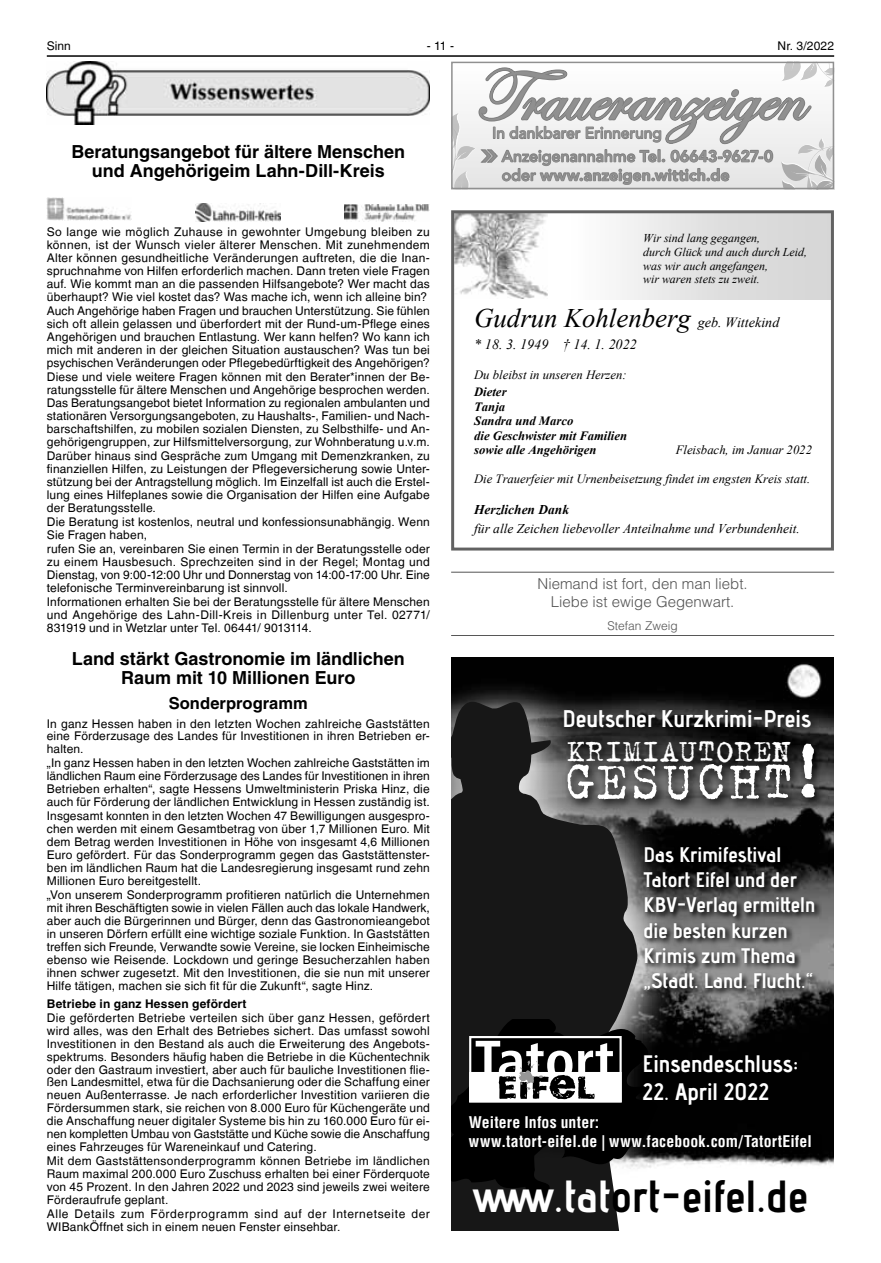
<style>
.page{position:relative;width:881px;height:1263px;background:#fff}
.page>*{position:absolute;margin:0;border:0;box-sizing:border-box;transform-origin:0 0}
.t1{font:58.2px "Trixie";letter-spacing:.02em;color:#fff}
.t2{font:45px "advent Bd 3";letter-spacing:.01em;color:#000}
.t3{font:33.9px "Trixie";color:#fff}
.t4{font:italic 26.7px "Times New Roman";color:#000}
.t5{font:24px "advent Bd 3";color:#fff}
.t6{font:23.85px "advent Bd 3";color:#fff}
.t7{font:21px/25.3px "advent Bd 3";color:#fff}
.t8{font:18px/19.5px "Helvetica LT Bold 2";letter-spacing:-.005em;color:#000;text-align:center}
.t9{font:16.5px "Helvetica LT Bold 2";color:#000}
.t10{font:700 condensed 15.75px/18.9px "Helvetica";letter-spacing:.015em;color:#fff}
.t11{font:800 15.75px "Avenir LT";letter-spacing:.01em;color:#909090}
.t12{font:300 15px/18px "Helvetica LT";color:#535353;text-align:center}
.t13{font:italic 14.1px "Times New Roman";color:#000}
.t14{font:italic 13.35px "Times New Roman";color:#000}
.t15{font:italic 700 13.35px "Times New Roman";color:#000}
.t16{font:italic 12.6px "Times New Roman";letter-spacing:-.005em;color:#000}
.t17{font:italic 700 12.6px/14.5px "Times New Roman";color:#000}
.t18{font:12px/13px "Helvetica LT";letter-spacing:.015em;color:#000}
.t19{font:italic 12px/13.6px "Times New Roman";color:#000}
.t20{font:12px "Helvetica LT Bold 2";letter-spacing:.015em;color:#000}
.t21{font:300 12px "Helvetica LT";color:#535353}
.s1{font-weight:500}
.s2{font-size:14.1px}
.s3{font-size:95.25px}
.s4{color:#fff}
</style>
<div class="page">
<hr style="left:47px;top:55px;width:786px;height:2px;background:#000">
<img style="left:47px;top:62px;width:382px;height:62px">
<img style="left:47px;top:197px;width:85px;height:23px">
<img style="left:196px;top:204px;width:85px;height:18px">
<img style="left:344px;top:204px;width:85px;height:18px">
<img style="left:455px;top:214px;width:93px;height:85px">
<div style="left:548px;top:211px;width:283px;height:89px;background:linear-gradient(to right,#fff,#d0d0d0)"></div>
<div style="left:451px;top:210px;width:382px;height:340px;border:3px solid #626262"></div>
<svg style="left:451px;top:62px;width:382px;height:127px"></svg>
<img style="left:451px;top:657px;width:382px;height:509px">
<div style="left:451px;top:676px;width:233px;height:555px;background:#fff;opacity:.92"></div>
<svg style="left:451px;top:700px;width:186px;height:530px;background:#262626"></svg>
<div style="left:558px;top:705px;width:263px;height:34px;background:#000;opacity:.75"></div>
<svg style="left:562px;top:736px;width:238px;height:75px;background:#3f3f3f"></svg>
<svg style="left:796px;top:739px;width:29px;height:70px;background:#313131"></svg>
<div style="left:464px;top:1111px;width:357px;height:50px;background:#000"></div>
<svg style="left:451px;top:1019px;width:209px;height:184px"></svg>
<svg style="left:642px;top:845px;width:179px;height:152px;background:#4c4c4c"></svg>
<hr style="left:451px;top:572px;width:382px;height:1px;background:#535353">
<hr style="left:451px;top:635px;width:382px;height:1px;background:#535353">
<p class="t18" style="left:47px;top:39px;width:26px">Sinn</p>
<p class="t18" style="left:427px;top:39px;width:28px">- 11 -</p>
<p class="t18" style="left:777px;top:39px;width:58px">Nr. 3/2022</p>
<h3 class="t8" style="left:71px;top:141px;width:335px">Beratungsangebot für ältere Menschen und Angehörigeim Lahn-Dill-Kreis</h3>
<p class="t18" style="left:47px;top:225px;width:384px">So lange wie möglich Zuhause in gewohnter Umgebung bleiben zu können, ist der Wunsch vieler älterer Menschen. Mit zunehmendem Alter können gesundheitliche Veränderungen auftreten, die die Inan&shy;spruchnahme von Hilfen erforderlich machen. Dann treten viele Fragen auf. Wie kommt man an die passenden Hilfsangebote? Wer macht das überhaupt? Wie viel kostet das? Was mache ich, wenn ich alleine bin?<br>Auch Angehörige haben Fragen und brauchen Unterstützung. Sie fühlen sich oft allein gelassen und überfordert mit der Rund-um-Pflege eines Angehörigen und brauchen Entlastung. Wer kann helfen? Wo kann ich mich mit anderen in der gleichen Situation austauschen? Was tun bei psychischen Veränderungen oder Pflegebedürftigkeit des Angehörigen?<br>Diese und viele weitere Fragen können mit den Berater*innen der Be&shy;ratungsstelle für ältere Menschen und Angehörige besprochen werden.<br>Das Beratungsangebot bietet Information zu regionalen ambulanten und stationären Versorgungsangeboten, zu Haushalts-, Familien- und Nach&shy;barschaftshilfen, zu mobilen sozialen Diensten, zu Selbsthilfe- und An&shy;gehörigengruppen, zur Hilfsmittelversorgung, zur Wohnberatung u.v.m.<br>Darüber hinaus sind Gespräche zum Umgang mit Demenzkranken, zu finanziellen Hilfen, zu Leistungen der Pflegeversicherung sowie Unter&shy;stützung bei der Antragstellung möglich. Im Einzelfall ist auch die Erstel&shy;lung eines Hilfeplanes sowie die Organisation der Hilfen eine Aufgabe der Beratungsstelle.<br>Die Beratung ist kostenlos, neutral und konfessionsunabhängig. Wenn Sie Fragen haben,<br>rufen Sie an, vereinbaren Sie einen Termin in der Beratungsstelle oder zu einem Hausbesuch. Sprechzeiten sind in der Regel; Montag und Dienstag, von 9:00-12:00 Uhr und Donnerstag von 14:00-17:00 Uhr. Eine telefonische Terminvereinbarung ist sinnvoll.<br>Informationen erhalten Sie bei der Beratungsstelle für ältere Menschen und Angehörige des Lahn-Dill-Kreis in Dillenburg unter Tel. 02771/ 831919 und in Wetzlar unter Tel. 06441/ 9013114.</p>
<h3 class="t8" style="left:72px;top:648px;width:334px">Land stärkt Gastronomie im ländlichen<br>Raum mit 10 Millionen Euro</h3>
<h3 class="t9" style="left:169px;top:693px;width:141px">Sonderprogramm</h3>
<p class="t18" style="left:47px;top:717px;width:384px">In ganz Hessen haben in den letzten Wochen zahlreiche Gaststätten eine Förderzusage des Landes für Investitionen in ihren Betrieben er&shy;halten.<br>„In ganz Hessen haben in den letzten Wochen zahlreiche Gaststätten im ländlichen Raum eine Förderzusage des Landes für Investitionen in ihren Betrieben erhalten“, sagte Hessens Umweltministerin Priska Hinz, die auch für Förderung der ländlichen Entwicklung in Hessen zuständig ist.<br>Insgesamt konnten in den letzten Wochen 47 Bewilligungen ausgespro&shy;chen werden mit einem Gesamtbetrag von über 1,7 Millionen Euro. Mit dem Betrag werden Investitionen in Höhe von insgesamt 4,6 Millionen Euro gefördert. Für das Sonderprogramm gegen das Gaststättenster&shy;ben im ländlichen Raum hat die Landesregierung insgesamt rund zehn Millionen Euro bereitgestellt.<br>„Von unserem Sonderprogramm profitieren natürlich die Unternehmen mit ihren Beschäftigten sowie in vielen Fällen auch das lokale Handwerk, aber auch die Bürgerinnen und Bürger, denn das Gastronomieangebot in unseren Dörfern erfüllt eine wichtige soziale Funktion. In Gaststätten treffen sich Freunde, Verwandte sowie Vereine, sie locken Einheimische ebenso wie Reisende. Lockdown und geringe Besucherzahlen haben ihnen schwer zugesetzt. Mit den Investitionen, die sie nun mit unserer Hilfe tätigen, machen sie sich fit für die Zukunft“, sagte Hinz.</p>
<p class="t20" style="left:47px;top:996px;width:201px">Betriebe in ganz Hessen gefördert</p>
<p class="t18" style="left:47px;top:1011px;width:384px">Die geförderten Betriebe verteilen sich über ganz Hessen, gefördert wird alles, was den Erhalt des Betriebes sichert. Das umfasst sowohl Investitionen in den Bestand als auch die Erweiterung des Angebots&shy;spektrums. Besonders häufig haben die Betriebe in die Küchentechnik oder den Gastraum investiert, aber auch für bauliche Investitionen flie&shy;ßen Landesmittel, etwa für die Dachsanierung oder die Schaffung einer neuen Außenterrasse. Je nach erforderlicher Investition variieren die Fördersummen stark, sie reichen von 8.000 Euro für Küchengeräte und die Anschaffung neuer digitaler Systeme bis hin zu 160.000 Euro für ei&shy;nen kompletten Umbau von Gaststätte und Küche sowie die Anschaffung eines Fahrzeuges für Wareneinkauf und Catering.<br>Mit dem Gaststättensonderprogramm können Betriebe im ländlichen Raum maximal 200.000 Euro Zuschuss erhalten bei einer Förderquote von 45 Prozent. In den Jahren 2022 und 2023 sind jeweils zwei weitere Förderaufrufe geplant.<br>Alle Details zum Förderprogramm sind auf der Internetseite der WIBankÖffnet sich in einem neuen Fenster einsehbar.</p>
<h3 class="t11" style="left:501px;top:166px;width:229px"><span class="s1">oder</span> www.anzeigen.wittich.de</h3>
<p class="t19" style="left:642px;top:233px;width:165px">Wir sind lang gegangen,<br>durch Glück und auch durch Leid, was wir auch angefangen,<br>wir waren stets zu zweit.</p>
<h3 class="t4" style="left:474px;top:309px;width:306px">Gudrun Kohlenberg <span class="s2">geb. Wittekind</span></h3>
<p class="t13" style="left:474px;top:340px;width:164px">* 18. 3. 1949 † 14. 1. 2022</p>
<p class="t16" style="left:474px;top:370px;width:154px">Du bleibst in unseren Herzen:</p>
<p class="t17" style="left:474px;top:386px;width:154px">Dieter<br>Tanja<br>Sandra und Marco<br>die Geschwister mit Familien sowie alle Angehörigen</p>
<p class="t16" style="left:675px;top:446px;width:138px">Fleisbach, im Januar 2022</p>
<p class="t16" style="left:474px;top:475px;width:337px">Die Trauerfeier mit Urnenbeisetzung findet im engsten Kreis statt.</p>
<p class="t15" style="left:474px;top:505px;width:96px">Herzlichen Dank</p>
<p class="t14" style="left:474px;top:523px;width:327px">für alle Zeichen liebevoller Anteilnahme und Verbundenheit.</p>
<p class="t12" style="left:537px;top:575px;width:212px">Niemand ist fort, den man liebt.<br>Liebe ist ewige Gegenwart.</p>
<p class="t21" style="left:607px;top:618px;width:72px">Stefan Zweig</p>
<h3 class="t5" style="left:562px;top:704px;width:250px">Deutscher Kurzkrimi-Preis</h3>
<h3 class="t3" style="left:566px;top:729px;width:225px">KRIMIAUTOREN</h3>
<h1 class="t1" style="left:562px;top:743px;width:275px">GESUCHT<span class="s3">!</span></h1>
<h3 class="t7" style="left:643px;top:841px;width:173px">Das Krimifestival<br>Tatort Eifel und der<br>KBV-Verlag ermitteln die besten kurzen<br>Krimis zum Thema „Stadt. Land. Flucht.“</h3>
<h3 class="t6" style="left:642px;top:1049px;width:158px">Einsendeschluss:</h3>
<h3 class="t6" style="left:642px;top:1077px;width:128px">22. April 2022</h3>
<h3 class="t10" style="left:468px;top:1113px;width:344px">Weitere Infos unter:<br>www.tatort-eifel.de | www.facebook.com/TatortEifel</h3>
<h2 class="t2" style="left:472px;top:1168px;width:337px"><span class="s4">www.tat</span>ort-eifel.de</h2>
</div>
